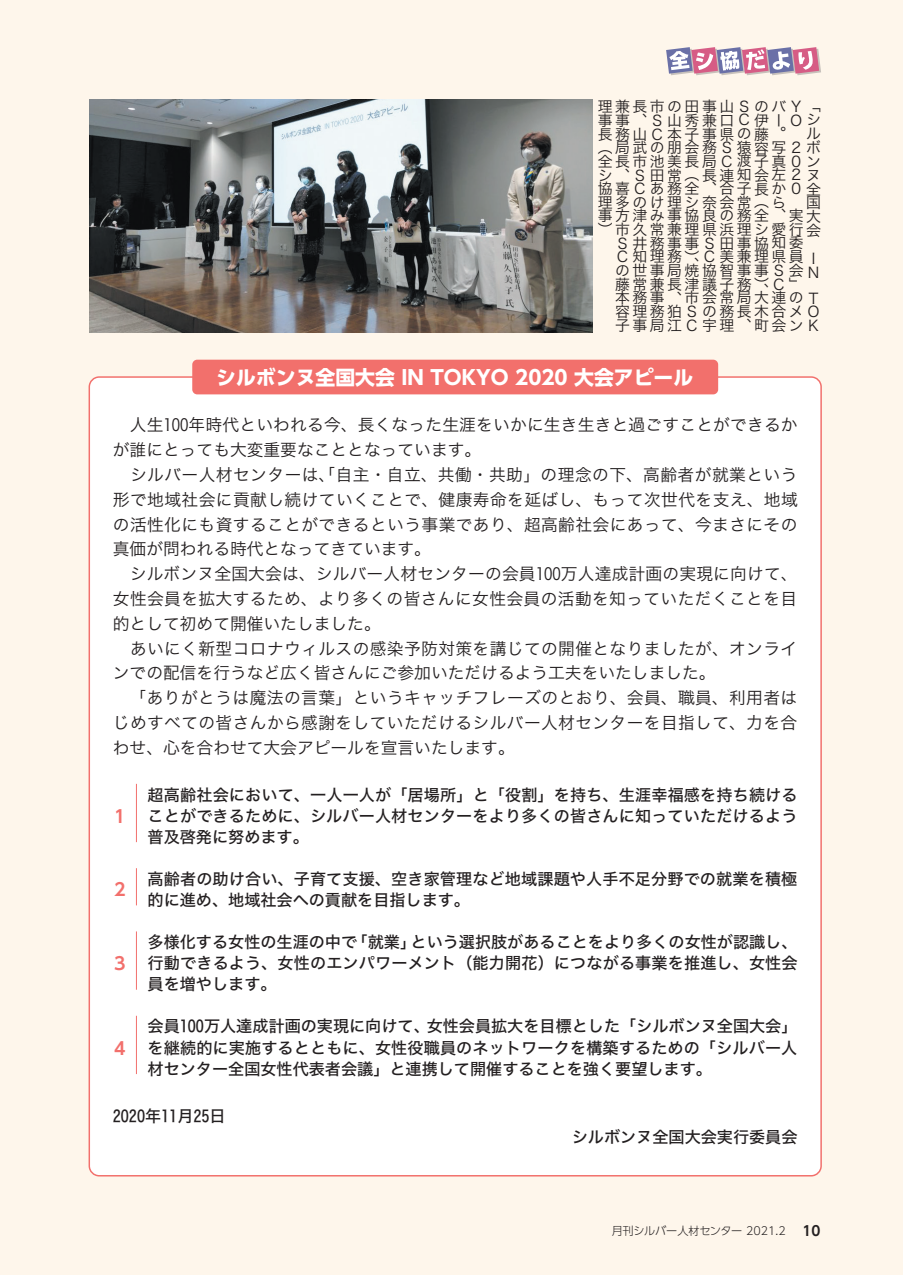
<style>
.page{position:relative;width:903px;height:1275px;background:#fef6eb}
.page>*{position:absolute;margin:0;border:0;box-sizing:border-box;transform-origin:0 0}
.t1{font:700 19.78px "UD Shin Go Pro";color:#fff}
.t2{font:700 17.32px "UD Shin Go Pro De";color:#f2706c}
.t3{font:16.8px/24.8px "Hira Kaku Pro N W3";letter-spacing:.025em;color:#231f20}
.t4{font:16.1px/21.2px "Hira Kaku Pro N W5";color:#231f20}
.t5{font:14.88px/13.8px "Hira Kaku Pro N W3";color:#231f20;text-align:right}
.t6{font:700 13.65px "UD Shin Go Pro De";color:#231f20}
.t7{font:300 11.2px "UD Shin Go Pro";letter-spacing:-.02em;color:#231f20}
</style>
<div class="page">
<svg style="left:666px;top:47px;width:155px;height:28px;background:#c7a2bb"></svg>
<div style="left:89px;top:377px;width:732px;height:799px;background:#fff;border-radius:10px"></div>
<img style="left:89px;top:99px;width:504px;height:233px">
<div style="left:192px;top:360px;width:526px;height:34px;background:#f2706c;border-radius:5px"></div>
<hr style="left:136px;top:784px;width:1px;height:58px;background:#f2706c">
<hr style="left:136px;top:868px;width:1px;height:37px;background:#f2706c">
<hr style="left:136px;top:931px;width:1px;height:59px;background:#f2706c">
<hr style="left:136px;top:1016px;width:1px;height:58px;background:#f2706c">
<p class="t5" style="left:598px;top:99px;width:224px">理兼長市の田事山ＳのバＹ ﹁</p>
<p class="t5" style="left:598px;top:112px;width:189px;text-align:left">事事︑Ｓ山秀兼口Ｃ伊ー長務山Ｃ本子事県の藤︒</p>
<p class="t5" style="left:598px;top:112px;width:224px">Ｏシ<br>ル<br>︵局武の朋会務Ｓ猿容写２ボ全長市池美長局Ｃ渡子真０ンシ︑Ｓ田常︵長連知会左２ヌ協喜Ｃあ務全︑合子長か０全国</p>
<p class="t5" style="left:598px;top:194px;width:188px">理多のけ理シ奈会常︵ら</p>
<p class="t5" style="left:598px;top:208px;width:224px">事方津み事協良の務全︑実大</p>
<p class="t5" style="left:598px;top:222px;width:224px">)市久常兼理県浜理シ愛行会</p>
<p class="t5" style="left:615px;top:235px;width:189px">Ｓ井務事事Ｓ田事協知委</p>
<p class="t5" style="left:615px;top:249px;width:201px">Ｃ知理務︶Ｃ美兼理県員Ｉ</p>
<p class="t5" style="left:615px;top:262px;width:190px">の世事局焼協智事事Ｓ会</p>
<p class="t5" style="left:685px;top:256px;width:16px">︑</p>
<p class="t5" style="left:615px;top:258px;width:205px;line-height:25.7px">Ｎ<br>本務事︑市会常局大連のＴ</p>
<p class="t5" style="left:615px;top:303px;width:205px;text-align:left">容理務狛Ｓの務長木合メＯ子事局江Ｃ宇理、町会ンＫ</p>
<p class="t5" style="left:615px;top:276px;width:138px">藤常兼長津議子務</p>
<p class="t5" style="left:771px;top:276px;width:27px">Ｃ ﹂</p>
<p class="t5" style="left:754px;top:280px;width:16px">︶︑</p>
<p class="t1" style="left:216px;top:361px;width:478px">シルボンヌ全国大会 IN TOKYO 2020 大会アピール</p>
<p class="t3" style="left:113px;top:411px;width:686px">　人生100年時代といわれる今、長くなった生涯をいかに生き生きと過ごすことができるかが誰にとっても大変重要なこととなっています。<br>　シルバー人材センターは、「自主・自立、共働・共助」の理念の下、高齢者が就業という形で地域社会に貢献し続けていくことで、健康寿命を延ばし、もって次世代を支え、地域の活性化にも資することができるという事業であり、超高齢社会にあって、今まさにその真価が問われる時代となってきています。<br>　シルボンヌ全国大会は、シルバー人材センターの会員100万人達成計画の実現に向けて、女性会員を拡大するため、より多くの皆さんに女性会員の活動を知っていただくことを目的として初めて開催いたしました。<br>　あいにく新型コロナウィルスの感染予防対策を講じての開催となりましたが、オンラインでの配信を行うなど広く皆さんにご参加いただけるよう工夫をいたしました。<br>　「ありがとうは魔法の言葉」というキャッチフレーズのとおり、会員、職員、利用者はじめすべての皆さんから感謝をしていただけるシルバー人材センターを目指して、力を合わせ、心を合わせて大会アピールを宣言いたします。</p>
<p class="t2" style="left:114px;top:802px;width:13px">1</p>
<p class="t2" style="left:114px;top:876px;width:13px">2</p>
<p class="t2" style="left:114px;top:950px;width:13px">3</p>
<p class="t2" style="left:114px;top:1034px;width:13px">4</p>
<p class="t4" style="left:148px;top:783px;width:651px;text-align:justify">超高齢社会において、一人一人が「居場所」と「役割」を持ち、生涯幸福感を持ち続けることができるために、シルバー人材センターをより多くの皆さんに知っていただけるよう普及啓発に努めます。</p>
<p class="t4" style="left:148px;top:867px;width:651px">高齢者の助け合い、子育て支援、空き家管理など地域課題や人手不足分野での就業を積極的に進め、地域社会への貢献を目指します。</p>
<p class="t4" style="left:410px;top:930px;width:388px">という選択肢があることをより多くの女性が認識し、</p>
<p class="t4" style="left:148px;top:930px;width:651px">多様化する女性の生涯の中で<br>行動できるよう、女性のエンパワーメント（能力開花）につながる事業を推進し、女性会員を増やします。</p>
<p class="t4" style="left:427px;top:1015px;width:372px">女性会員拡大を目標とした「シルボンヌ全国大会「</p>
<p class="t4" style="left:352px;top:930px;width:66px">「就業」</p>
<p class="t4" style="left:148px;top:1015px;width:651px">会員100万人達成計画の実現に向けて、<br>を継続的に実施するとともに、女性役職員のネットワークを構築するための「シルバー人材センター全国女性代表者会議」と連携して開催することを強く要望します。</p>
<p class="t4" style="left:113px;top:1104px;width:114px">2020年11月25日</p>
<p class="t4" style="left:572px;top:1125px;width:227px">シルボンヌ全国大会実行委員会</p>
<p class="t7" style="left:612px;top:1221px;width:176px">月刊シルバー人材センター 2021.2</p>
<p class="t6" style="left:802px;top:1219px;width:20px">10</p>
</div>
